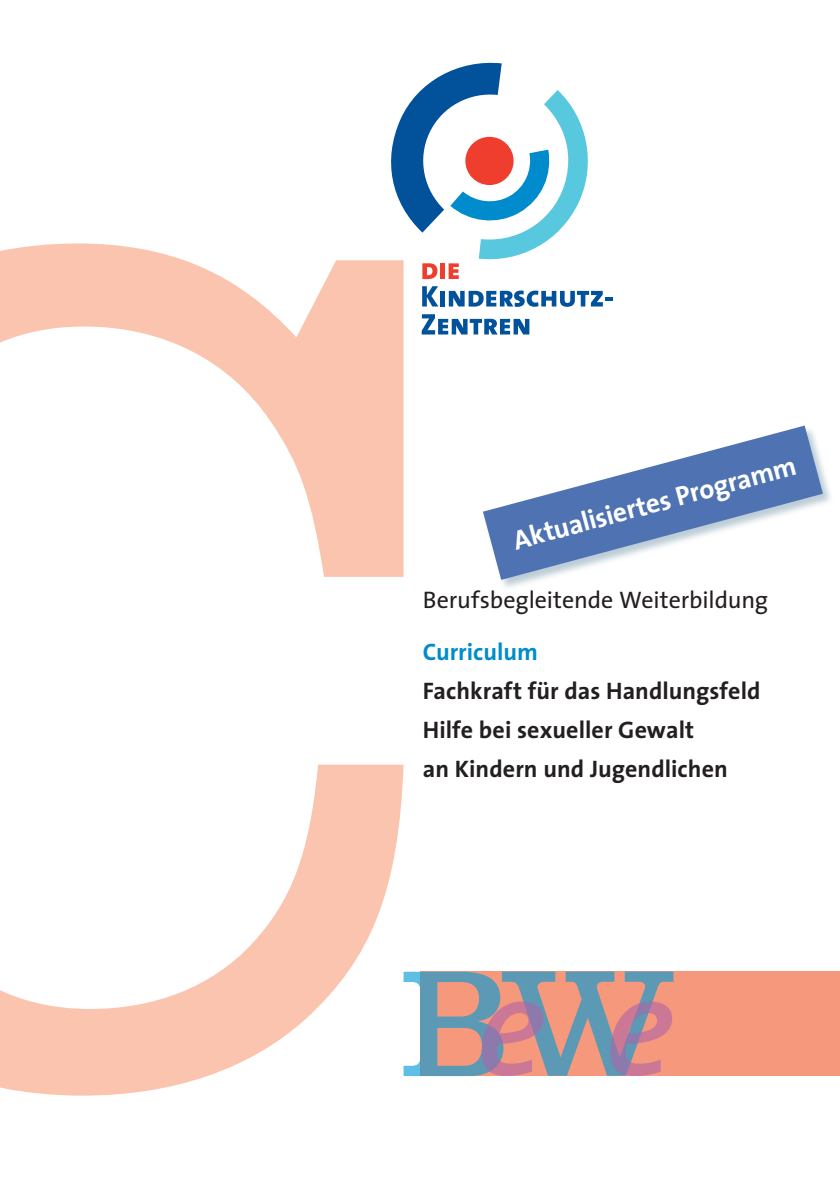
<style>
.page{position:relative;width:840px;height:1191px;background:#fff}
.page>*{position:absolute;margin:0;border:0;box-sizing:border-box;transform-origin:0 0}
.t1{font:700 27.4px "The Sans";color:#fff}
.t2{font:700 24px/39px "The Sans";letter-spacing:.005em;color:#231f20}
.t3{font:24px "The Sans";letter-spacing:-.005em;color:#231f20}
.t4{font:700 24px "The Sans";color:#008ccc}
</style>
<div class="page">
<div style="left:420px;top:971px;width:419px;height:104px;background:#f6987b"></div>
<svg style="left:403px;top:971px;width:270px;height:105px"></svg>
<svg style="left:0;top:243px;width:403px;height:852px"></svg>
<div style="left:483px;top:426px;width:350px;height:165px;background:#a7bdc8;opacity:.75"></div>
<svg style="left:483px;top:425px;width:339px;height:155px"></svg>
<svg style="left:422px;top:286px;width:16px;height:20px"></svg>
<hr style="left:440px;top:291px;width:4px;height:15px;background:#01519b">
<svg style="left:448px;top:290px;width:164px;height:17px"></svg>
<svg style="left:421px;top:314px;width:108px;height:20px"></svg>
<svg style="left:382px;top:62px;width:206px;height:217px"></svg>
<div style="left:465px;top:137px;width:48px;height:48px;background:#ef3e2e;border-radius:50%"></div>
<p class="t1" style="left:507px;top:518px;width:293px;rotate:-15deg">Aktualisiertes Programm</p>
<p class="t3" style="left:422px;top:579px;width:347px">Berufsbegleitende Weiterbildung</p>
<p class="t4" style="left:422px;top:631px;width:116px">Curriculum</p>
<p class="t2" style="left:422px;top:670px;width:339px">Fachkraft für das Handlungsfeld<br>Hilfe bei sexueller Gewalt<br>an Kindern und Jugendlichen</p>
</div>
